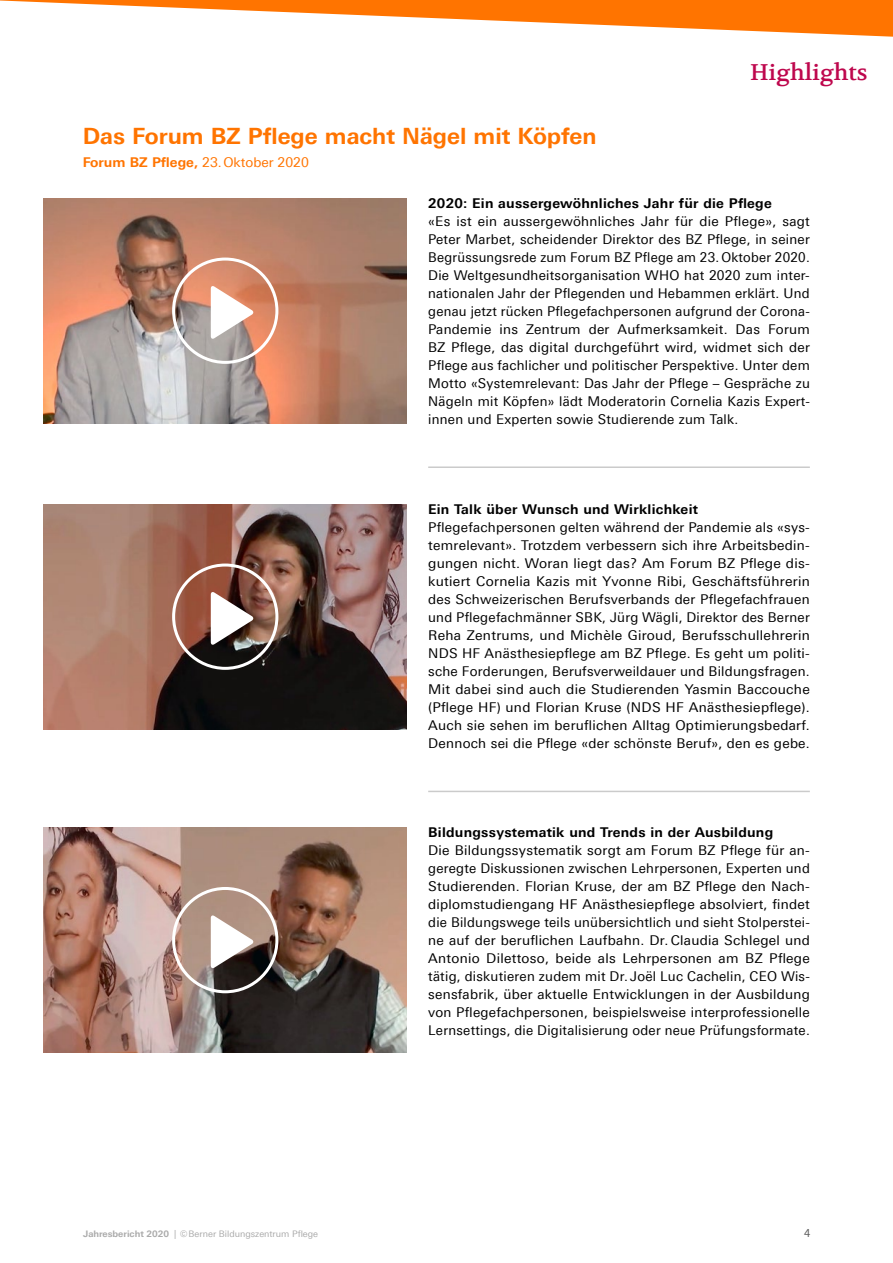
<style>
.page{position:relative;width:893px;height:1263px;background:#fff}
.page>*{position:absolute;margin:0;border:0;box-sizing:border-box;transform-origin:0 0}
.t1{font:700 22.5px "Linotype Univers 630";color:#ff7400}
.t2{font:22.5px "Volkhov";color:#be074d}
.t3{font:13.5px/18px "Linotype Univers 430";letter-spacing:.02em;color:#000;text-align:justify}
.t4{font:700 13.5px "Linotype Univers 630";letter-spacing:.02em;color:#000}
.t5{font:700 13.5px "Linotype Univers 630";color:#ff7400}
.t6{font:11.25px "Noto Sans JP";color:#5e5e5e}
.t7{font:9px "Linotype Univers 430";color:#ababab}
.s1{font-family:"Linotype Univers 430";font-weight:400}
.s2{font-family:"Linotype Univers 630";font-weight:700}
</style>
<div class="page">
<svg style="left:0;top:0;width:893px;height:37px"></svg>
<img style="left:44px;top:198px;width:363px;height:225px">
<img style="left:44px;top:504px;width:363px;height:225px">
<img style="left:44px;top:827px;width:363px;height:226px">
<svg style="left:211px;top:285px;width:43px;height:54px"></svg>
<div style="left:172px;top:258px;width:106px;height:106px;border:3px solid #fff;border-radius:50%"></div>
<svg style="left:211px;top:591px;width:43px;height:54px"></svg>
<div style="left:172px;top:563px;width:106px;height:107px;border:3px solid #fff;border-radius:50%"></div>
<svg style="left:211px;top:915px;width:43px;height:54px"></svg>
<div style="left:172px;top:887px;width:106px;height:106px;border:3px solid #fff;border-radius:50%"></div>
<hr style="left:428px;top:466px;width:382px;height:2px;background:#cbcbcb">
<hr style="left:428px;top:791px;width:382px;height:1px;background:#cbcbcb">
<h1 class="t2" style="left:750px;top:58px;width:119px">Highlights</h1>
<h1 class="t1" style="left:83px;top:122px;width:516px">Das Forum BZ Pflege macht Nägel mit Köpfen</h1>
<p class="t5" style="left:83px;top:154px;width:228px">Forum BZ Pflege, <span class="s1">23.Oktober 2020</span></p>
<p class="t4" style="left:428px;top:195px;width:345px">2020: Ein aussergewöhnliches Jahr für die Pflege</p>
<p class="t3" style="left:428px;top:212px;width:383px">«Es ist ein aussergewöhnliches Jahr für die Pflege», sagt Peter Marbet, scheidender Direktor des BZ Pflege, in seiner Begrüssungsrede zum Forum BZ Pflege am 23. -Oktober 2020.<br>Die Weltgesundheitsorganisation WHO hat 2020 zum inter&shy;nationalen Jahr der Pflegenden und Hebammen erklärt. Und genau jetzt rücken Pflegefachpersonen aufgrund der Corona-Pandemie ins Zentrum der Aufmerksamkeit. Das Forum BZ Pflege, das digital durchgeführt wird, widmet sich der Pflege aus fachlicher und politischer Perspektive. Unter dem Motto «Systemrelevant: Das Jahr der Pflege – Gespräche zu Nägeln mit Köpfen» lädt Moderatorin Cornelia Kazis Expert&shy;innen und Experten sowie Studierende zum Talk.</p>
<p class="t4" style="left:428px;top:501px;width:271px">Ein Talk über Wunsch und Wirklichkeit</p>
<p class="t3" style="left:428px;top:518px;width:383px">Pflegefachpersonen gelten während der Pandemie als «sys&shy;temrelevant». Trotzdem verbessern sich ihre Arbeitsbedin&shy;gungen nicht. Woran liegt das? Am Forum BZ Pflege dis&shy;kutiert Cornelia Kazis mit Yvonne Ribi, Geschäftsführerin des Schweizerischen Berufsverbands der Pflegefachfrauen und Pflegefachmänner SBK, Jürg Wägli, Direktor des Berner Reha Zentrums, und Michèle Giroud, Berufsschullehrerin NDS HF Anästhesiepflege am BZ Pflege. Es geht um politi&shy;sche Forderungen, Berufsverweildauer und Bildungsfragen.<br>Mit dabei sind auch die Studierenden Yasmin Baccouche (Pflege HF) und Florian Kruse (NDS HF Anästhesiepflege).<br>Auch sie sehen im beruflichen Alltag Optimierungsbedarf.<br>Dennoch sei die Pflege «der schönste Beruf», den es gebe.</p>
<p class="t4" style="left:428px;top:824px;width:347px">Bildungssystematik und Trends in der Ausbildung</p>
<p class="t3" style="left:428px;top:841px;width:383px">Die Bildungssystematik sorgt am Forum BZ Pflege für an&shy;geregte Diskussionen zwischen Lehrpersonen, Experten und Studierenden. Florian Kruse, der am BZ Pflege den Nach&shy;diplomstudiengang HF Anästhesiepflege absolviert, findet die Bildungswege teils unübersichtlich und sieht Stolperstei&shy;ne auf der beruflichen Laufbahn. Dr.Claudia Schlegel und Antonio Dilettoso, beide als Lehrpersonen am BZ Pflege tätig, diskutieren zudem mit Dr. Joël Luc Cachelin, CEO Wis&shy;sensfabrik, über aktuelle Entwicklungen in der Ausbildung von Pflegefachpersonen, beispielsweise interprofessionelle Lernsettings, die Digitalisierung oder neue Prüfungsformate.</p>
<p class="t7" style="left:83px;top:1229px;width:237px"><span class="s2">Jahresbericht 2020</span> | ©Berner Bildungszentrum Pflege</p>
<p class="t6" style="left:804px;top:1227px;width:8px">4</p>
</div>
